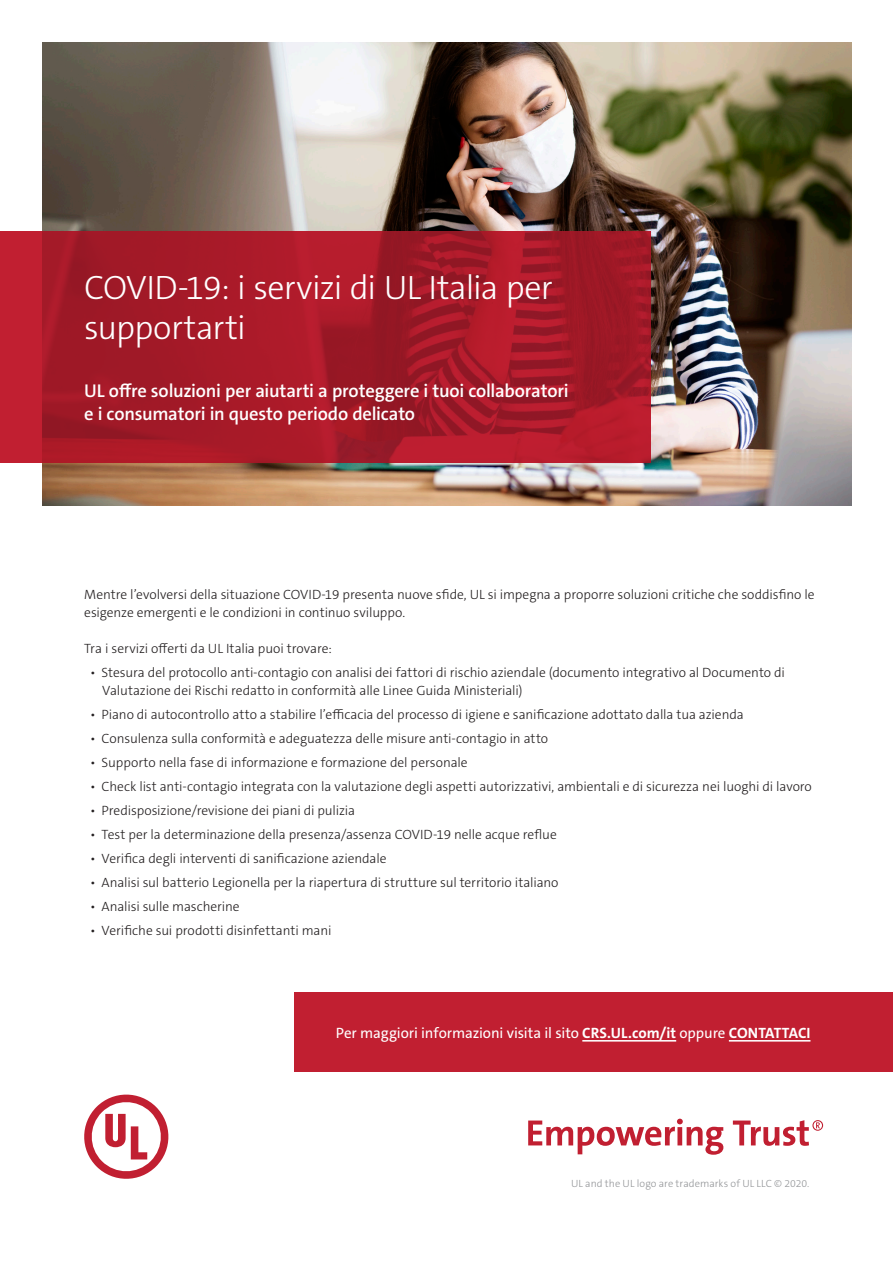
<style>
.page{position:relative;width:893px;height:1263px;background:#fff}
.page>*{position:absolute;margin:0;border:0;box-sizing:border-box;transform-origin:0 0}
.Cover_Headline{font:300 33.9px/40.8px "The Sans C5";letter-spacing:-.02em;color:#fff}
.Cover_Headline-2{font:600 18.6px/22.8px "The Sans C5";letter-spacing:-.01em;color:#fff}
.CTA{font:15px "The Sans C5";letter-spacing:-.005em;color:#fff}
.Body_Copy{font:300 13.5px/18px "The Sans C5";letter-spacing:-.005em;color:#231f20}
.Copyright_Informatio{font:300 10.5px "The Sans C5";letter-spacing:.005em;color:#939598}
.s1{font-weight:700}
</style>
<div class="page">
<svg style="left:84px;top:1094px;width:85px;height:85px"></svg>
<svg style="left:528px;top:1119px;width:295px;height:36px"></svg>
<div style="left:295px;top:992px;width:598px;height:80px;background:#c11f31"></div>
<hr style="left:582px;top:1040px;width:94px;height:1px;background:#fff">
<hr style="left:729px;top:1040px;width:81px;height:1px;background:#fff">
<img style="left:42px;top:42px;width:809px;height:463px">
<svg style="left:0;top:231px;width:651px;height:232px;background:#a71a29"></svg>
<p class="Cover_Headline" style="left:84px;top:267px;width:470px">COVID-19: i servizi di UL Italia per supportarti</p>
<p class="Cover_Headline-2" style="left:84px;top:380px;width:486px">UL offre soluzioni per aiutarti a proteggere i tuoi collaboratori e i consumatori in questo periodo delicato</p>
<p class="Body_Copy" style="left:84px;top:586px;width:732px">Mentre l’evolversi della situazione COVID-19 presenta nuove sfide, UL si impegna a proporre soluzioni critiche che soddisfino le esigenze emergenti e le condizioni in continuo sviluppo.</p>
<p class="Body_Copy" style="left:84px;top:640px;width:249px">Tra i servizi offerti da UL Italia puoi trovare:</p>
<p class="Body_Copy" style="left:102px;top:664px;width:684px;text-indent:-12px">• Stesura del protocollo anti-contagio con analisi dei fattori di rischio aziendale (documento integrativo al Documento di<br>Valutazione dei Rischi redatto in conformità alle Linee Guida Ministeriali)</p>
<p class="Body_Copy" style="left:90px;top:706px;width:655px">• Piano di autocontrollo atto a stabilire l’efficacia del processo di igiene e sanificazione adottato dalla tua azienda</p>
<p class="Body_Copy" style="left:90px;top:730px;width:460px">• Consulenza sulla conformità e adeguatezza delle misure anti-contagio in atto</p>
<p class="Body_Copy" style="left:90px;top:754px;width:379px">• Supporto nella fase di informazione e formazione del personale</p>
<p class="Body_Copy" style="left:90px;top:778px;width:723px">• Check list anti-contagio integrata con la valutazione degli aspetti autorizzativi, ambientali e di sicurezza nei luoghi di lavoro</p>
<p class="Body_Copy" style="left:90px;top:802px;width:266px">• Predisposizione/revisione dei piani di pulizia</p>
<p class="Body_Copy" style="left:90px;top:826px;width:468px">• Test per la determinazione della presenza/assenza COVID-19 nelle acque reflue</p>
<p class="Body_Copy" style="left:90px;top:850px;width:298px">• Verifica degli interventi di sanificazione aziendale</p>
<p class="Body_Copy" style="left:90px;top:874px;width:470px">• Analisi sul batterio Legionella per la riapertura di strutture sul territorio italiano</p>
<p class="Body_Copy" style="left:90px;top:898px;width:151px">• Analisi sulle mascherine</p>
<p class="Body_Copy" style="left:90px;top:922px;width:243px">• Verifiche sui prodotti disinfettanti mani</p>
<p class="CTA" style="left:336px;top:1023px;width:476px">Per maggiori informazioni visita il sito <span class="s1">CRS.UL.com/it</span> oppure <span class="s1">CONTATTACI</span></p>
<p class="Copyright_Informatio" style="left:571px;top:1176px;width:240px">UL and the UL logo are trademarks of UL LLC © 2020.</p>
</div>
